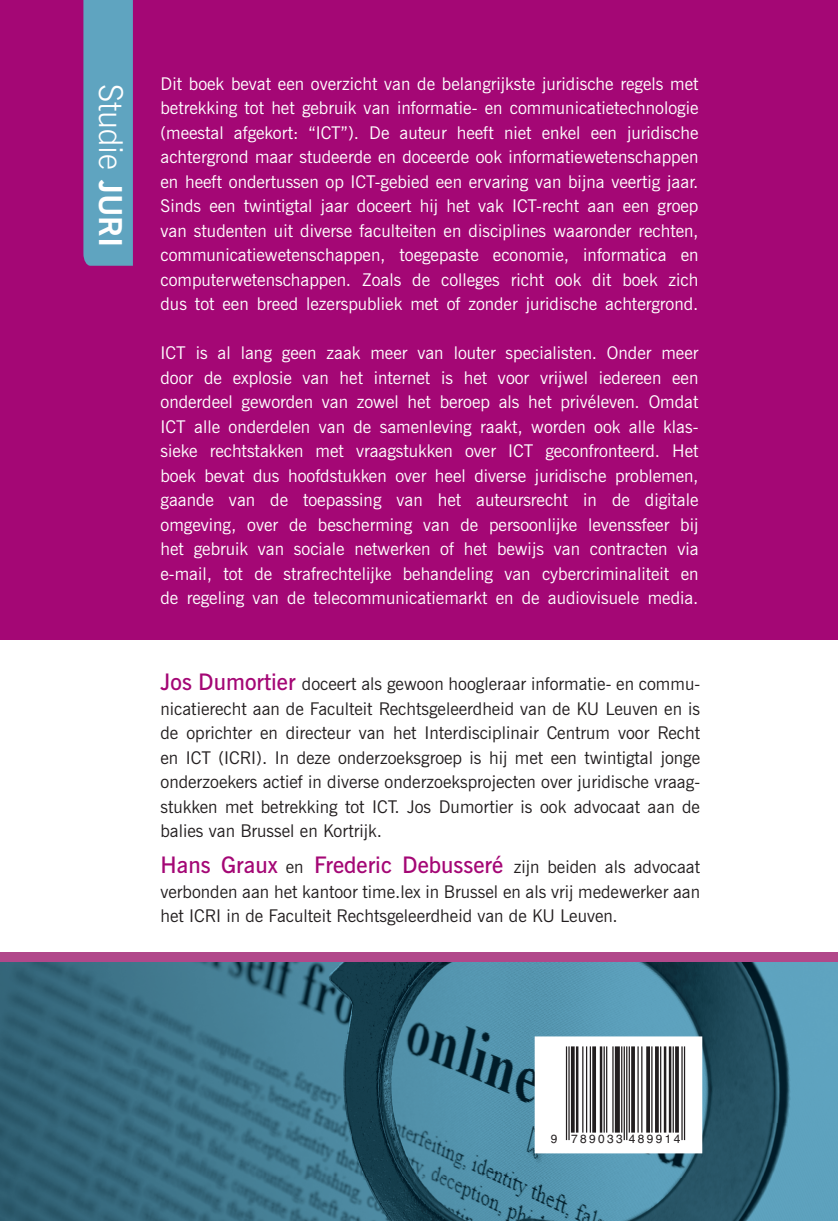
<style>
.page{position:relative;width:838px;height:1221px;background:#fff}
.page>*{position:absolute;margin:0;border:0;box-sizing:border-box;transform-origin:0 0}
.t1{font:300 32.9px "News Gothic BT";color:#fff}
.t2{font:600 22.75px "News Gothic BT";color:#a40775}
.t3{font:17.5px/24.5px "News Gothic BT";color:#fff;text-align:justify}
.t4{font:17.5px/24.5px "News Gothic BT";color:#231f20;text-align:justify}
.t5{font:11.9px "Helvetica";letter-spacing:.195em;color:#231f20}
.s1{font-weight:700;font-size:31.5px}
.s2{font-weight:600;font-size:22.75px;color:#a40775}
.s3{font-weight:400;font-size:17.5px;color:#231f20}
</style>
<div class="page">
<div style="left:0;top:0;width:837px;height:640px;background:#a40775"></div>
<img style="left:0;top:962px;width:837px;height:259px">
<svg style="left:534px;top:1036px;width:168px;height:117px"></svg>
<hr style="left:565px;top:1046px;width:2px;height:94px;background:#231f20">
<hr style="left:568px;top:1046px;width:1px;height:94px;background:#231f20">
<svg style="left:570px;top:1046px;width:4px;height:87px"></svg>
<hr style="left:575px;top:1046px;width:3px;height:87px;background:#231f20">
<hr style="left:582px;top:1046px;width:1px;height:87px;background:#231f20">
<hr style="left:585px;top:1046px;width:2px;height:87px;background:#231f20">
<hr style="left:589px;top:1046px;width:1px;height:87px;background:#231f20">
<hr style="left:592px;top:1046px;width:3px;height:87px;background:#231f20">
<hr style="left:599px;top:1046px;width:3px;height:87px;background:#231f20">
<hr style="left:603px;top:1046px;width:1px;height:87px;background:#231f20">
<hr style="left:605px;top:1046px;width:2px;height:87px;background:#231f20">
<hr style="left:612px;top:1046px;width:1px;height:87px;background:#231f20">
<div style="left:614px;top:1046px;width:5px;height:87px;background:#231f20"></div>
<hr style="left:620px;top:1046px;width:2px;height:87px;background:#231f20">
<hr style="left:623px;top:1046px;width:1px;height:94px;background:#231f20">
<hr style="left:625px;top:1046px;width:2px;height:94px;background:#231f20">
<hr style="left:628px;top:1046px;width:1px;height:87px;background:#231f20">
<svg style="left:630px;top:1046px;width:4px;height:87px"></svg>
<hr style="left:637px;top:1046px;width:1px;height:87px;background:#231f20">
<hr style="left:641px;top:1046px;width:1px;height:87px;background:#231f20">
<hr style="left:646px;top:1046px;width:3px;height:87px;background:#231f20">
<hr style="left:651px;top:1046px;width:1px;height:87px;background:#231f20">
<svg style="left:654px;top:1046px;width:4px;height:87px"></svg>
<hr style="left:659px;top:1046px;width:2px;height:87px;background:#231f20">
<hr style="left:663px;top:1046px;width:3px;height:87px;background:#231f20">
<hr style="left:668px;top:1046px;width:3px;height:87px;background:#231f20">
<hr style="left:672px;top:1046px;width:1px;height:87px;background:#231f20">
<svg style="left:674px;top:1046px;width:4px;height:87px"></svg>
<hr style="left:681px;top:1046px;width:1px;height:94px;background:#231f20">
<hr style="left:683px;top:1046px;width:1px;height:94px;background:#231f20">
<div style="left:83px;top:0;width:50px;height:266px;background:#5fa4c0"></div>
<div style="left:0;top:953px;width:837px;height:9px;background:#b1488a"></div>
<h1 class="t1" style="left:131px;top:84px;width:165px;rotate:90deg">Studie <span class="s1">JURI</span></h1>
<p class="t3" style="left:160px;top:71px;width:539px">Dit boek bevat een overzicht van de belangrijkste juridische regels met betrekking tot het gebruik van informatie- en communicatietechnologie (meestal afgekort: “ICT”). De auteur heeft niet enkel een juridische achtergrond maar studeerde en doceerde ook informatiewetenschappen en heeft ondertussen op ICT-gebied een ervaring van bijna veertig jaar.<br>Sinds een twintigtal jaar doceert hij het vak ICT-recht aan een groep van studenten uit diverse faculteiten en disciplines waaronder rechten, communicatiewetenschappen, toegepaste economie, informatica en computerwetenschappen. Zoals de colleges richt ook dit boek zich dus tot een breed lezerspubliek met of zonder juridische achtergrond.</p>
<p class="t3" style="left:160px;top:341px;width:539px">ICT is al lang geen zaak meer van louter specialisten. Onder meer door de explosie van het internet is het voor vrijwel iedereen een onderdeel geworden van zowel het beroep als het privéleven. Omdat ICT alle onderdelen van de samenleving raakt, worden ook alle klas&shy;sieke rechtstakken met vraagstukken over ICT geconfronteerd. Het boek bevat dus hoofdstukken over heel diverse juridische problemen, gaande van de toepassing van het auteursrecht in de digitale omgeving, over de bescherming van de persoonlijke levenssfeer bij het gebruik van sociale netwerken of het bewijs van contracten via e-mail, tot de strafrechtelijke behandeling van cybercriminaliteit en de regeling van de telecommunicatiemarkt en de audiovisuele media.</p>
<p class="t4" style="left:160px;top:671px;width:541px"><span class="s2">Jos Dumortier</span> doceert als gewoon hoogleraar informatie- en commu&shy;nicatierecht aan de Faculteit Rechtsgeleerdheid van de KU Leuven en is de oprichter en directeur van het Interdisciplinair Centrum voor Recht en ICT (ICRI). In deze onderzoeksgroep is hij met een twintigtal jonge onderzoekers actief in diverse onderzoeksprojecten over juridische vraag&shy;stukken met betrekking tot ICT. Jos Dumortier is ook advocaat aan de balies van Brussel en Kortrijk.</p>
<h2 class="t2" style="left:160px;top:851px;width:541px">Hans Graux <span class="s3">en</span> Frederic Debusseré <span class="s3">zijn beiden als advocaat</span></h2>
<p class="t4" style="left:160px;top:879px;width:541px">verbonden aan het kantoor time.lex in Brussel en als vrij medewerker aan het ICRI in de Faculteit Rechtsgeleerdheid van de KU Leuven.</p>
<p class="t5" style="left:550px;top:1130px;width:131px">9 789033 489914</p>
</div>
